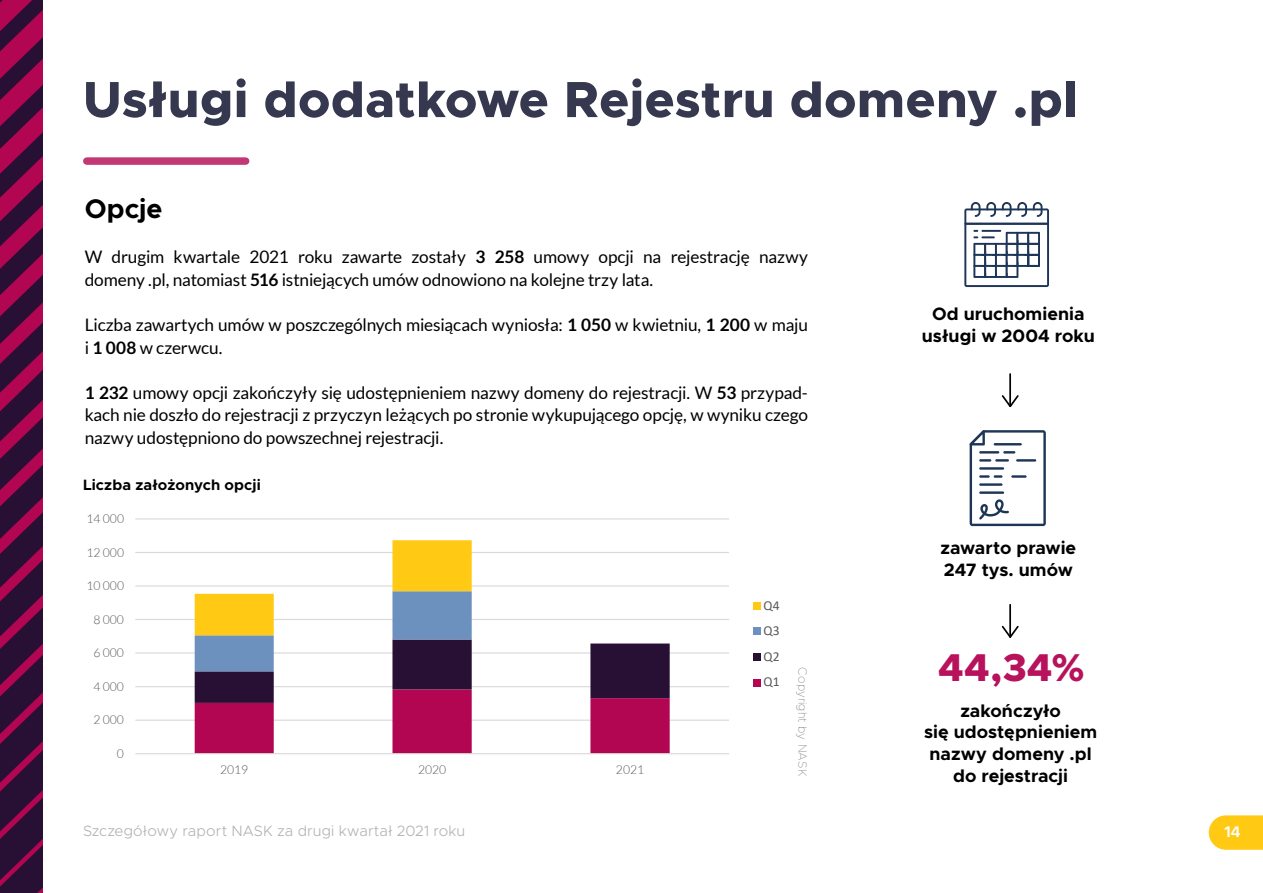
<style>
.page{position:relative;width:1263px;height:893px;background:#fff}
.page>*{position:absolute;margin:0;border:0;box-sizing:border-box;transform-origin:0 0}
.t1{font:800 51px "Metropolis";letter-spacing:.01em;color:#35384e}
.t2{font:800 39px "Metropolis";color:#b7125b}
.t3{font:700 27px "Metropolis";color:#000}
.t4{font:700 18px/21.6px "Metropolis";letter-spacing:.005em;color:#000;text-align:center}
.t5{font:17.25px/22.5px "Lato";letter-spacing:-.01em;color:#000}
.t6{font:300 15px "Metropolis";letter-spacing:.01em;color:#b3b2b2}
.t7{font:700 15px "Metropolis";letter-spacing:.005em;color:#000}
.t8{font:700 15px "SF Pro Display";color:#fff}
.t9{font:13.65px/25.7px "Calibri";letter-spacing:-.005em;color:#595959;text-align:justify}
.t10{font:300 12.15px "Lato";color:#595959}
.t11{font:100 12px "Metropolis";letter-spacing:.01em;color:#878787}
.s1{font-weight:700}
</style>
<div class="page">
<svg style="left:1209px;top:815px;width:54px;height:35px;background:#ffcd27"></svg>
<hr style="left:135px;top:518px;width:594px;height:1px;background:#d9d9d9">
<hr style="left:135px;top:552px;width:594px;height:1px;background:#d9d9d9">
<hr style="left:135px;top:585px;width:594px;height:1px;background:#d9d9d9">
<hr style="left:135px;top:619px;width:594px;height:1px;background:#d9d9d9">
<hr style="left:135px;top:652px;width:594px;height:2px;background:#d9d9d9">
<hr style="left:135px;top:686px;width:594px;height:1px;background:#d9d9d9">
<hr style="left:135px;top:720px;width:594px;height:1px;background:#d9d9d9">
<svg style="left:195px;top:540px;width:475px;height:213px"></svg>
<hr style="left:135px;top:753px;width:594px;height:1px;background:#d9d9d9">
<div style="left:753px;top:602px;width:7px;height:7px;background:#ffc914"></div>
<div style="left:753px;top:628px;width:7px;height:7px;background:#6c91bf"></div>
<div style="left:753px;top:653px;width:7px;height:8px;background:#280f34"></div>
<div style="left:753px;top:679px;width:7px;height:7px;background:#b30652"></div>
<hr style="left:1009px;top:374px;width:2px;height:32px;background:#000">
<svg style="left:1001px;top:394px;width:18px;height:13px"></svg>
<hr style="left:1009px;top:605px;width:2px;height:32px;background:#000">
<svg style="left:1001px;top:624px;width:18px;height:14px"></svg>
<div style="left:87px;top:157px;width:159px;height:8px;background:#c23774"></div>
<svg style="left:969px;top:430px;width:77px;height:96px"></svg>
<hr style="left:979px;top:483px;width:23px;height:3px;background:#1d3556">
<hr style="left:979px;top:491px;width:25px;height:3px;background:#1d3556">
<svg style="left:964px;top:202px;width:85px;height:85px"></svg>
<img style="left:0;top:0;width:42px;height:893px">
<h1 class="t1" style="left:83px;top:67px;width:996px">Usługi dodatkowe Rejestru domeny .pl</h1>
<h3 class="t3" style="left:85px;top:192px;width:79px">Opcje</h3>
<p class="t5" style="left:85px;top:246px;width:725px">W drugim kwartale 2021 roku zawarte zostały <span class="s1">3 258</span> umowy opcji na rejestrację nazwy domeny .pl, natomiast <span class="s1">516</span> istniejących umów odnowiono na kolejne trzy lata.</p>
<p class="t5" style="left:85px;top:313px;width:725px">Liczba zawartych umów w poszczególnych miesiącach wyniosła: <span class="s1">1 050</span> w kwietniu, <span class="s1">1 200</span> w maju i <span class="s1">1 008</span> w czerwcu.</p>
<p class="t5" style="left:85px;top:381px;width:725px;text-align:justify"><span class="s1">1 232</span> umowy opcji zakończyły się udostępnieniem nazwy domeny do rejestracji. W <span class="s1">53</span> przypad&shy;kach nie doszło do rejestracji z przyczyn leżących po stronie wykupującego opcję, w wyniku czego nazwy udostępniono do powszechnej rejestracji.</p>
<p class="t7" style="left:83px;top:475px;width:179px">Liczba założonych opcji</p>
<p class="t10" style="left:86px;top:512px;width:39px">14 000</p>
<p class="t10" style="left:86px;top:546px;width:39px">12 000</p>
<p class="t10" style="left:86px;top:579px;width:39px">10 000</p>
<p class="t10" style="left:93px;top:613px;width:32px">8 000</p>
<p class="t10" style="left:93px;top:646px;width:32px">6 000</p>
<p class="t10" style="left:93px;top:680px;width:32px">4 000</p>
<p class="t10" style="left:93px;top:713px;width:32px">2 000</p>
<p class="t10" style="left:117px;top:747px;width:9px">0</p>
<p class="t10" style="left:220px;top:763px;width:30px">2019</p>
<p class="t10" style="left:418px;top:763px;width:30px">2020</p>
<p class="t10" style="left:616px;top:763px;width:30px">2021</p>
<p class="t9" style="left:763px;top:592px;width:18px">Q4<br>Q3<br>Q2<br>Q1</p>
<p class="t11" style="left:810px;top:667px;width:110px;rotate:90deg">Copyright by NASK</p>
<p class="t4" style="left:922px;top:303px;width:175px">Od uruchomienia usługi w 2004 roku</p>
<p class="t4" style="left:940px;top:537px;width:137px;text-align:left">zawarto prawie<br>247 tys. umów</p>
<h2 class="t2" style="left:938px;top:643px;width:148px">44,34%</h2>
<p class="t4" style="left:924px;top:700px;width:175px">zakończyło<br>się udostępnieniem nazwy domeny .pl do rejestracji</p>
<p class="t6" style="left:83px;top:822px;width:384px">Szczegółowy raport NASK za drugi kwartał 2021 roku</p>
<p class="t8" style="left:1224px;top:821px;width:18px">14</p>
</div>
